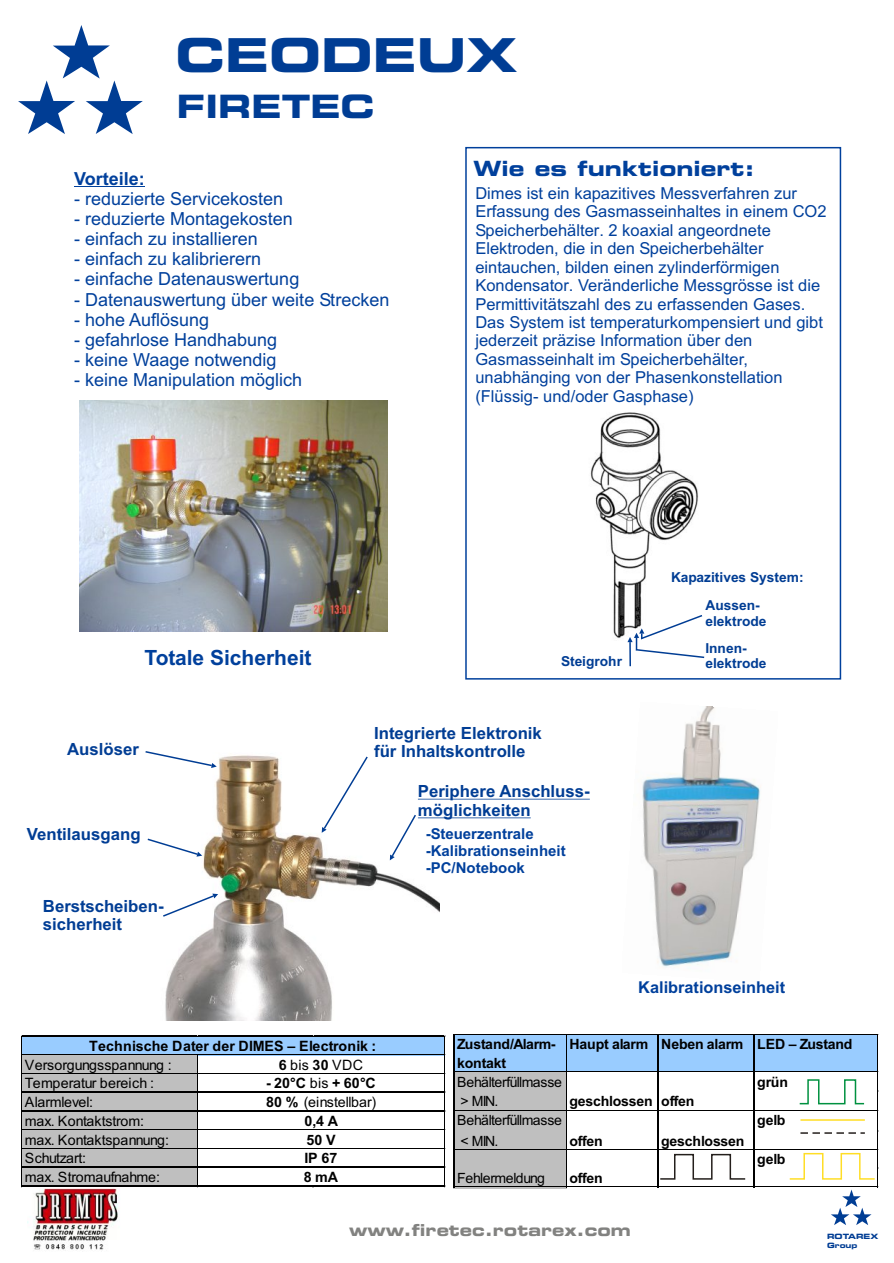
<style>
.page{position:relative;width:894px;height:1263px;background:#fff}
.page>*{position:absolute;margin:0;border:0;box-sizing:border-box;transform-origin:0 0}
.t1{font:46.8px "Eurostile";color:#003d94}
.t2{font:32.25px "Eurostile";color:#003d94}
.t3{font:21px "Eurostile";color:#00409c}
.t4{font:700 21px "Arial";color:#00409c}
.t5{font:18px "Arial";color:#00409c}
.t6{font:700 18px "Arial";color:#00409c}
.t7{font:700 16.8px/18.8px "Arial";color:#003d94}
.t8{font:16.5px/18.5px "Arial";color:#00409c}
.t9{font:16.5px "Eurostile";color:#828280}
.t10{font:700 16.35px "Arial";color:#00409c}
.t11{font:700 15px/16.8px "Arial";color:#00409c}
.t12{font:14.25px/18.8px "Arial";letter-spacing:-.005em;color:#000}
.t13{font:700 14.25px/18.8px "Arial";letter-spacing:.005em;color:#000}
.t14{font:700 14.1px/18.5px "Arial";letter-spacing:-.015em;color:#000}
.t15{font:14.1px/19.4px "Arial";letter-spacing:-.035em;color:#000}
.t16{font:700 13.8px/15.3px "Arial";color:#003d94}
.t17{font:7.2px/8.7px "Eurostile";color:#003d94}
.s1{font-weight:400}
.s2{font-weight:700}
</style>
<div class="page">
<img style="left:165px;top:755px;width:274px;height:266px">
<img style="left:590px;top:412px;width:108px;height:226px">
<svg style="left:148px;top:839px;width:54px;height:18px"></svg>
<svg style="left:145px;top:751px;width:72px;height:17px"></svg>
<img style="left:79px;top:400px;width:308px;height:232px">
<svg style="left:322px;top:757px;width:46px;height:76px"></svg>
<svg style="left:163px;top:894px;width:55px;height:23px"></svg>
<hr style="left:418px;top:799px;width:172px;height:1px;background:#003d94">
<hr style="left:418px;top:818px;width:113px;height:1px;background:#003d94">
<svg style="left:390px;top:815px;width:26px;height:45px"></svg>
<div style="left:465px;top:147px;width:376px;height:533px;border:2px solid #00409c"></div>
<svg style="left:18px;top:25px;width:125px;height:109px"></svg>
<svg style="left:831px;top:1190px;width:41px;height:35px"></svg>
<svg style="left:627px;top:615px;width:77px;height:43px"></svg>
<hr style="left:629px;top:642px;width:2px;height:24px;background:#003d94">
<hr style="left:74px;top:187px;width:71px;height:1px;background:#00409c">
<div style="left:21px;top:1036px;width:424px;height:19px;background:#9cf"></div>
<div style="left:21px;top:1055px;width:177px;height:132px;background:#bfbfbf"></div>
<hr style="left:22px;top:1035px;width:423px;height:1px;background:#000">
<hr style="left:22px;top:1036px;width:423px;height:1px;background:#000">
<hr style="left:22px;top:1054px;width:423px;height:1px;background:#000">
<hr style="left:22px;top:1055px;width:423px;height:1px;background:#000">
<hr style="left:22px;top:1073px;width:423px;height:1px;background:#000">
<hr style="left:22px;top:1092px;width:423px;height:1px;background:#000">
<hr style="left:22px;top:1110px;width:423px;height:1px;background:#000">
<hr style="left:22px;top:1111px;width:423px;height:1px;background:#000">
<hr style="left:22px;top:1129px;width:423px;height:1px;background:#000">
<hr style="left:22px;top:1148px;width:423px;height:1px;background:#000">
<hr style="left:22px;top:1166px;width:423px;height:1px;background:#000">
<hr style="left:22px;top:1167px;width:423px;height:1px;background:#000">
<hr style="left:21px;top:1036px;width:1px;height:151px;background:#000">
<hr style="left:197px;top:1055px;width:1px;height:132px;background:#000">
<hr style="left:22px;top:1185px;width:423px;height:1px;background:#000">
<hr style="left:22px;top:1186px;width:423px;height:1px;background:#000">
<hr style="left:444px;top:1037px;width:1px;height:150px;background:#000">
<div style="left:454px;top:1034px;width:424px;height:38px;background:#9cf"></div>
<div style="left:454px;top:1072px;width:113px;height:117px;background:#bfbfbf"></div>
<hr style="left:455px;top:1034px;width:423px;height:1px;background:#000">
<hr style="left:455px;top:1071px;width:423px;height:1px;background:#000">
<hr style="left:455px;top:1072px;width:423px;height:1px;background:#000">
<hr style="left:455px;top:1110px;width:423px;height:1px;background:#000">
<hr style="left:455px;top:1149px;width:423px;height:1px;background:#000">
<hr style="left:455px;top:1186px;width:423px;height:1px;background:#000">
<hr style="left:453px;top:1034px;width:1px;height:154px;background:#000">
<hr style="left:454px;top:1034px;width:1px;height:154px;background:#000">
<hr style="left:566px;top:1035px;width:1px;height:153px;background:#000">
<hr style="left:657px;top:1035px;width:1px;height:153px;background:#000">
<hr style="left:658px;top:1035px;width:1px;height:153px;background:#000">
<hr style="left:753px;top:1035px;width:1px;height:153px;background:#000">
<hr style="left:754px;top:1035px;width:1px;height:153px;background:#000">
<hr style="left:877px;top:1034px;width:1px;height:154px;background:#000">
<svg style="left:660px;top:1153px;width:86px;height:27px"></svg>
<svg style="left:799px;top:1079px;width:66px;height:26px"></svg>
<svg style="left:789px;top:1149px;width:90px;height:31px"></svg>
<hr style="left:800px;top:1119px;width:65px;height:2px;background:#ffde26">
<svg style="left:800px;top:1132px;width:65px;height:2px"></svg>
<img style="left:642px;top:706px;width:119px;height:261px">
<img style="left:28px;top:1189px;width:92px;height:61px">
<h1 class="t1" style="left:175px;top:37px;width:343px">CEODEUX</h1>
<h2 class="t2" style="left:177px;top:95px;width:200px">FIRETEC</h2>
<p class="t6" style="left:74px;top:172px;width:72px">Vorteile:</p>
<p class="t5" style="left:74px;top:192px;width:211px">- reduzierte Servicekosten</p>
<p class="t5" style="left:74px;top:212px;width:220px">- reduzierte Montagekosten</p>
<p class="t5" style="left:74px;top:232px;width:185px">- einfach zu installieren</p>
<p class="t5" style="left:74px;top:252px;width:189px">- einfach zu kalibrierern</p>
<p class="t5" style="left:74px;top:272px;width:227px">- einfache Datenauswertung</p>
<p class="t5" style="left:74px;top:292px;width:317px">- Datenauswertung über weite Strecken</p>
<p class="t5" style="left:74px;top:313px;width:137px">- hohe Auflösung</p>
<p class="t5" style="left:74px;top:333px;width:205px">- gefahrlose Handhabung</p>
<p class="t5" style="left:74px;top:353px;width:204px">- keine Waage notwendig</p>
<p class="t5" style="left:74px;top:373px;width:230px">- keine Manipulation möglich</p>
<p class="t4" style="left:145px;top:650px;width:169px">Totale Sicherheit</p>
<p class="t3" style="left:474px;top:160px;width:283px">Wie es funktioniert:</p>
<p class="t8" style="left:475px;top:185px;width:353px">Dimes ist ein kapazitives Messverfahren zur Erfassung des Gasmasseinhaltes in einem CO2<br>Speicherbehälter. 2 koaxial angeordnete Elektroden, die in den Speicherbehälter eintauchen, bilden einen zylinderförmigen Kondensator. Veränderliche Messgrösse ist die Permittivitätszahl des zu erfassenden Gases.<br>Das System ist temperaturkompensiert und gibt jederzeit präzise Information über den Gasmasseinhalt im Speicherbehälter, unabhänging von der Phasenkonstellation (Flüssig- und/oder Gasphase)</p>
<p class="t16" style="left:671px;top:571px;width:134px">Kapazitives System:</p>
<p class="t16" style="left:561px;top:655px;width:62px">Steigrohr</p>
<p class="t16" style="left:705px;top:599px;width:63px">Aussen&shy;elektrode</p>
<p class="t16" style="left:705px;top:642px;width:63px">Innen&shy;elektrode</p>
<p class="t7" style="left:67px;top:741px;width:73px">Auslöser</p>
<p class="t7" style="left:27px;top:827px;width:115px">Ventilausgang</p>
<p class="t7" style="left:43px;top:898px;width:122px">Berstscheiben&shy;sicherheit</p>
<p class="t7" style="left:374px;top:725px;width:169px">Integrierte Elektronik für Inhaltskontrolle</p>
<p class="t7" style="left:418px;top:784px;width:173px">Periphere Anschluss&shy;möglichkeiten</p>
<p class="t11" style="left:426px;top:827px;width:142px">-Steuerzentrale -Kalibrationseinheit -PC/Notebook</p>
<p class="t10" style="left:638px;top:981px;width:148px">Kalibrationseinheit</p>
<p class="t13" style="left:279px;top:1038px;width:99px;text-indent:-189px">Technische Dater der DIMES – Electronik :<br>6 <span class="s1">bis</span> 30 <span class="s1">VDC</span></p>
<p class="t12" style="left:266px;top:1075px;width:112px"><span class="s2">- 20°C</span> bis <span class="s2">+ 60°C<br>80 %</span> (einstellbar)</p>
<p class="t12" style="left:25px;top:1057px;width:148px">Versorgungsspannung :<br>Temperatur bereich :<br>Alarmlevel:<br>max. Kontaktstrom: max. Kontaktspannung:<br>Schutzart:<br>max. Stromaufnahme:</p>
<p class="t13" style="left:305px;top:1113px;width:35px">0,4 A<br>50 V<br>IP 67</p>
<p class="t13" style="left:304px;top:1169px;width:36px">8 mA</p>
<p class="t14" style="left:457px;top:1037px;width:100px">Zustand/Alarm&shy;kontakt</p>
<p class="t14" style="left:569px;top:1037px;width:285px">Haupt alarm Neben alarm LED – Zustand</p>
<p class="t15" style="left:457px;top:1073px;width:106px">Behälterfüllmasse &gt; MIN.</p>
<p class="t14" style="left:757px;top:1074px;width:32px">grün</p>
<p class="t14" style="left:757px;top:1112px;width:30px">gelb</p>
<p class="t14" style="left:569px;top:1093px;width:127px">geschlossen offen</p>
<p class="t15" style="left:457px;top:1112px;width:106px;line-height:20.2px">Behälterfüllmasse &lt; MIN.</p>
<p class="t14" style="left:569px;top:1133px;width:35px">offen</p>
<p class="t14" style="left:661px;top:1133px;width:85px">geschlossen</p>
<p class="t15" style="left:457px;top:1169px;width:89px">Fehlermeldung</p>
<p class="t14" style="left:569px;top:1170px;width:35px">offen</p>
<p class="t14" style="left:757px;top:1151px;width:30px">gelb</p>
<p class="t9" style="left:349px;top:1224px;width:283px">www.firetec.rotarex.com</p>
<p class="t17" style="left:827px;top:1233px;width:53px">ROTAREX<br>Group</p>
</div>
